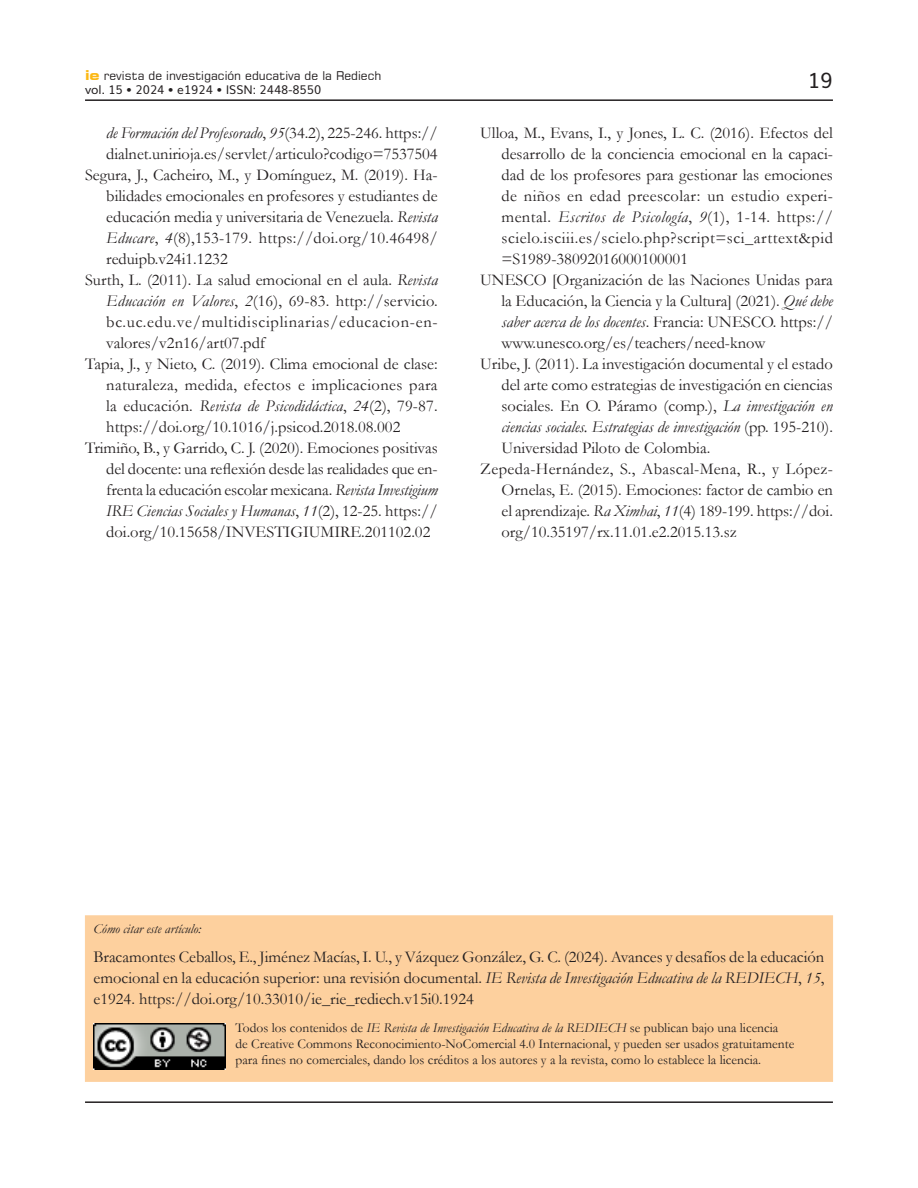
<style>
.page{position:relative;width:918px;height:1188px;background:#fff}
.page>*{position:absolute;margin:0;border:0;box-sizing:border-box;transform-origin:0 0}
.t1{font:21px "Muli";color:#231f20}
.Biblos{font:16.5px/21px "Garamond";color:#231f20;text-align:justify}
.Fechas-DOI{font:13.5px "Garamond";color:#231f20}
.Fechas-DOI-2{font:italic 13.5px "Garamond";color:#231f20}
.t2{font:12px "Square 721 BT";color:#231f20}
.t3{font:12px "Muli";color:#231f20}
.s1{font-weight:700;font-stretch:expanded;font-size:13.5px;color:#fcb814}
.s2{font-style:italic}
</style>
<div class="page">
<hr style="left:85px;top:99px;width:748px;height:2px;background:#231f20">
<hr style="left:85px;top:1101px;width:748px;height:2px;background:#231f20">
<div style="left:85px;top:915px;width:748px;height:167px;background:#fdd09e;border:1px solid #fdd09e"></div>
<img style="left:94px;top:1023px;width:132px;height:47px">
<p class="t2" style="left:85px;top:68px;width:298px"><span class="s1">ie</span> revista de investigación educativa de la Rediech</p>
<p class="t3" style="left:85px;top:80px;width:238px">vol. 15 • 2024 • e1924 • ISSN: 2448-8550</p>
<p class="Biblos" style="left:106px;top:122px;width:333px"><span class="s2">de Formación del Profesorado</span>, <span class="s2">95</span>(34.2), 225-246. https:// dialnet.unirioja.es/servlet/articulo?codigo=7537504</p>
<p class="Biblos" style="left:106px;top:164px;width:333px;text-indent:-21px">Segura, J., Cacheiro, M., y Domínguez, M. (2019). Ha&shy;bilidades emocionales en profesores y estudiantes de educación media y universitaria de Venezuela. <span class="s2">Revista Educare</span>, <span class="s2">4</span>(8),153-179. https://doi.org/10.46498/ reduipb.v24i1.1232</p>
<p class="Biblos" style="left:106px;top:269px;width:333px;text-indent:-21px">Surth, L. (2011). La salud emocional en el aula. <span class="s2">Revista Educación en Valores</span>, <span class="s2">2</span>(16), 69-83. http://servicio. bc.uc.edu.ve/multidisciplinarias/educacion-en&shy;valores/v2n16/art07.pdf</p>
<p class="Biblos" style="left:106px;top:353px;width:333px;text-indent:-21px">Tapia, J., y Nieto, C. (2019). Clima emocional de clase: naturaleza, medida, efectos e implicaciones para la educación. <span class="s2">Revista de Psicodidáctica</span>, <span class="s2">24</span>(2), 79-87. https://doi.org/10.1016/j.psicod.2018.08.002</p>
<p class="Biblos" style="left:106px;top:437px;width:333px;text-indent:-21px">Trimiño, B., y Garrido, C. J. (2020). Emociones positivas del docente: una reflexión desde las realidades que en&shy;frenta la educación escolar mexicana. <span class="s2">Revista Investigium IRE Ciencias Sociales y Humanas</span>, <span class="s2">11</span>(2), 12-25. https:// doi.org/10.15658/INVESTIGIUMIRE.201102.02</p>
<p class="t1" style="left:808px;top:64px;width:27px">19</p>
<p class="Biblos" style="left:502px;top:122px;width:333px;text-indent:-21px">Ulloa, M., Evans, I., y Jones, L. C. (2016). Efectos del desarrollo de la conciencia emocional en la capaci&shy;dad de los profesores para gestionar las emociones de niños en edad preescolar: un estudio experi&shy;mental. <span class="s2">Escritos de Psicología</span>, <span class="s2">9</span>(1), 1-14. https:// scielo.isciii.es/scielo.php?script=sci_arttext&amp;pid =S1989-38092016000100001</p>
<p class="Biblos" style="left:502px;top:269px;width:333px;text-indent:-21px">UNESCO [Organización de las Naciones Unidas para la Educación, la Ciencia y la Cultura] (2021). <span class="s2">Qué debe saber acerca de los docentes</span>. Francia: UNESCO. https:// www.unesco.org/es/teachers/need-know</p>
<p class="Biblos" style="left:502px;top:353px;width:333px;text-indent:-21px">Uribe, J. (2011). La investigación documental y el estado del arte como estrategias de investigación en ciencias sociales. En O. Páramo (comp.), <span class="s2">La investigación en ciencias sociales. Estrategias de investigación</span> (pp. 195-210).<br>Universidad Piloto de Colombia.</p>
<p class="Biblos" style="left:502px;top:458px;width:333px;text-indent:-21px">Zepeda-Hernández, S., Abascal-Mena, R., y López-Ornelas, E. (2015). Emociones: factor de cambio en el aprendizaje. <span class="s2">Ra Ximhai</span>, <span class="s2">11</span>(4) 189-199. https://doi. org/10.35197/rx.11.01.e2.2015.13.sz</p>
<p class="Fechas-DOI-2" style="left:94px;top:919px;width:109px">Cómo citar este artículo:</p>
<p class="Biblos" style="left:94px;top:946px;width:732px">Bracamontes Ceballos, E., Jiménez Macías, I. U., y Vázquez González, G. C. (2024). Avances y desafíos de la educación emocional en la educación superior: una revisión documental. <span class="s2">IE Revista de Investigación Educativa de la REDIECH</span>, <span class="s2">15</span>, e1924. https://doi.org/10.33010/ie_rie_rediech.v15i0.1924</p>
<p class="Fechas-DOI" style="left:236px;top:1019px;width:544px">Todos los contenidos de <span class="s2">IE Revista de Investigación Educativa de la REDIECH</span> se publican bajo una licencia</p>
<p class="Fechas-DOI" style="left:236px;top:1035px;width:560px">de Creative Commons Reconocimiento-NoComercial 4.0 Internacional, y pueden ser usados gratuitamente</p>
<p class="Fechas-DOI" style="left:236px;top:1051px;width:527px">para fines no comerciales, dando los créditos a los autores y a la revista, como lo establece la licencia.</p>
</div>
